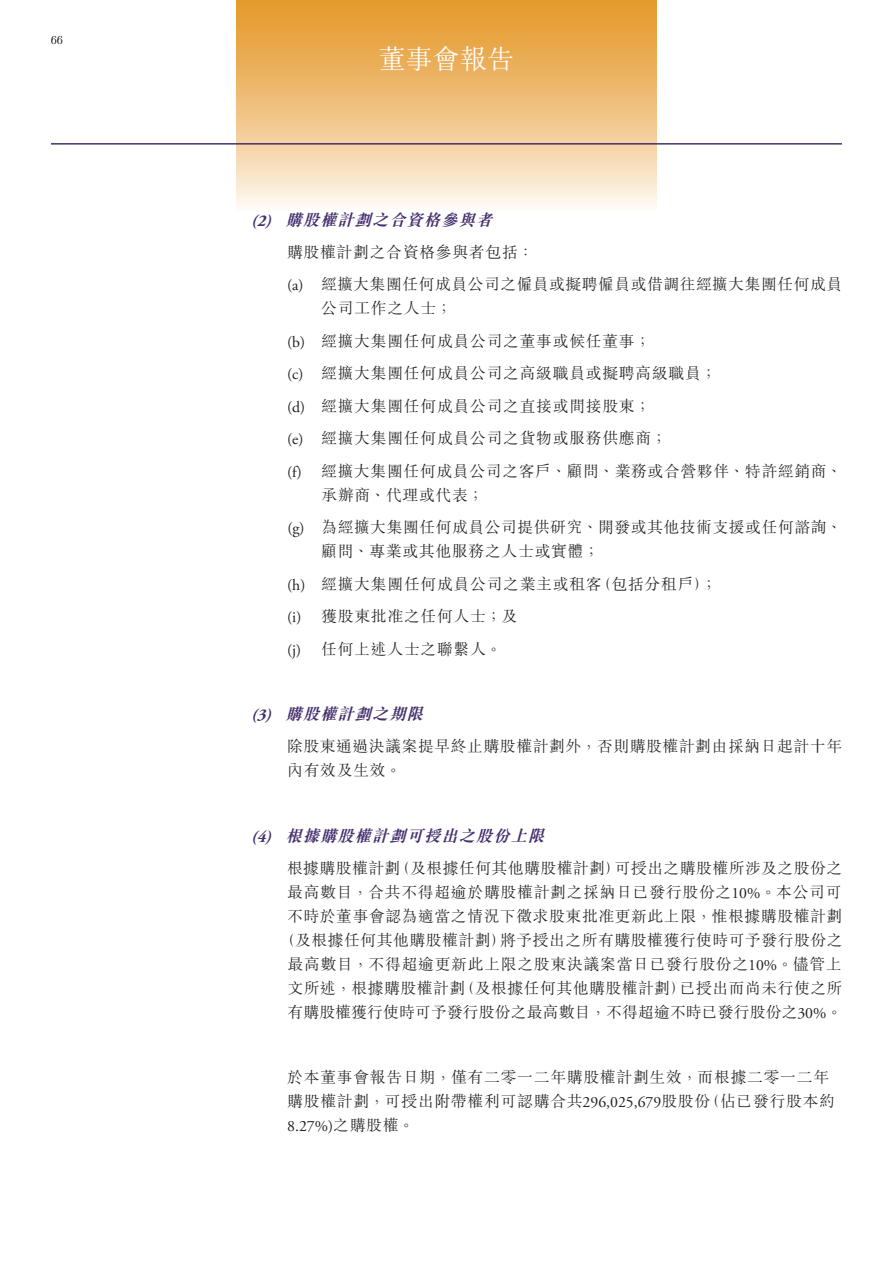
<style>
.page{position:relative;width:893px;height:1263px;background:#fff}
.page>*{position:absolute;margin:0;border:0;box-sizing:border-box;transform-origin:0 0}
.t1{font:300 27px "M Sung HK";color:#fff}
.t2{font:italic 700 16.5px "M Sung HK";color:#442f6d}
.t3{font:300 15.75px/32.5px "M Sung HK";letter-spacing:.045em;color:#231f20}
.t4{font:15.75px "Adobe Garamond Pro";color:#231f20}
.t5{font:12px "Parma Petit";color:#231f20}
.s1{font-family:"Adobe Garamond Pro"}
.s2{font-family:"Adobe Garamond Pro";font-weight:400}
.s3{font-family:"M Sung HK";font-weight:300}
</style>
<div class="page">
<div style="left:236px;top:0;width:421px;height:213px;background:linear-gradient(to bottom,#e3931e,#fdf5ed)"></div>
<hr style="left:51px;top:143px;width:791px;height:2px;background:#442f6d">
<p class="t5" style="left:51px;top:34px;width:14px">66</p>
<h1 class="t1" style="left:379px;top:40px;width:137px">董事會報告</h1>
<p class="t2" style="left:251px;top:208px;width:248px"><span class="s1">(2)</span> 購股權計劃之合資格參與者</p>
<p class="t3" style="left:287px;top:235px;width:557px">購股權計劃之合資格參與者包括：<br><span class="s2">(a)</span> 經擴大集團任何成員公司之僱員或擬聘僱員或借調往經擴大集團任何成員</p>
<p class="t3" style="left:287px;top:291px;width:557px;text-indent:34px">公司工作之人士；<br><span class="s2">(b)</span> 經擴大集團任何成員公司之董事或候任董事；<br><span class="s2">(c)</span> 經擴大集團任何成員公司之高級職員或擬聘高級職員；<br><span class="s2">(d)</span> 經擴大集團任何成員公司之直接或間接股東；<br><span class="s2">(e)</span> 經擴大集團任何成員公司之貨物或服務供應商；<br><span class="s2">(f)</span> 經擴大集團任何成員公司之客戶、顧問、業務或合營夥伴、特許經銷商、</p>
<p class="t3" style="left:287px;top:478px;width:556px;text-indent:34px">承辦商、代理或代表；<br><span class="s2">(g)</span> 為經擴大集團任何成員公司提供研究、開發或其他技術支援或任何諮詢、</p>
<p class="t3" style="left:287px;top:534px;width:431px;text-indent:34px">顧問、專業或其他服務之人士或實體；<br><span class="s2">(h)</span> 經擴大集團任何成員公司之業主或租客（包括分租戶）；<span class="s2">(i)</span> 獲股東批准之任何人士；及<br><span class="s2">(j)</span> 任何上述人士之聯繫人。</p>
<p class="t2" style="left:251px;top:703px;width:179px"><span class="s1">(3)</span> 購股權計劃之期限</p>
<p class="t3" style="left:287px;top:734px;width:557px;line-height:24px">除股東通過決議案提早終止購股權計劃外，否則購股權計劃由採納日起計十年內有效及生效。</p>
<p class="t2" style="left:251px;top:824px;width:300px"><span class="s1">(4)</span> 根據購股權計劃可授出之股份上限</p>
<p class="t3" style="left:279px;top:855px;width:564px;line-height:24px;text-align:center">根據購股權計劃（及根據任何其他購股權計劃）可授出之購股權所涉及之股份之最高數目，合共不得超逾於購股權計劃之採納日已發行股份之<span class="s2">10%</span>。本公司可不時於董事會認為適當之情況下徵求股東批准更新此上限，惟根據購股權計劃（及根據任何其他購股權計劃）將予授出之所有購股權獲行使時可予發行股份之最高數目，不得超逾更新此上限之股東決議案當日已發行股份之<span class="s2">10%</span>。儘管上文所述，根據購股權計劃（及根據任何其他購股權計劃）已授出而尚未行使之所有購股權獲行使時可予發行股份之最高數目，不得超逾不時已發行股份之<span class="s2">30%</span>。</p>
<p class="t3" style="left:287px;top:1064px;width:549px;line-height:24px">於本董事會報告日期，僅有二零一二年購股權計劃生效，而根據二零一二年購股權計劃，可授出附帶權利可認購合共<span class="s2">296,025,679</span>股股份（佔已發行股本約</p>
<p class="t4" style="left:287px;top:1116px;width:129px">8.27%)<span class="s3">之購股權。</span></p>
</div>
